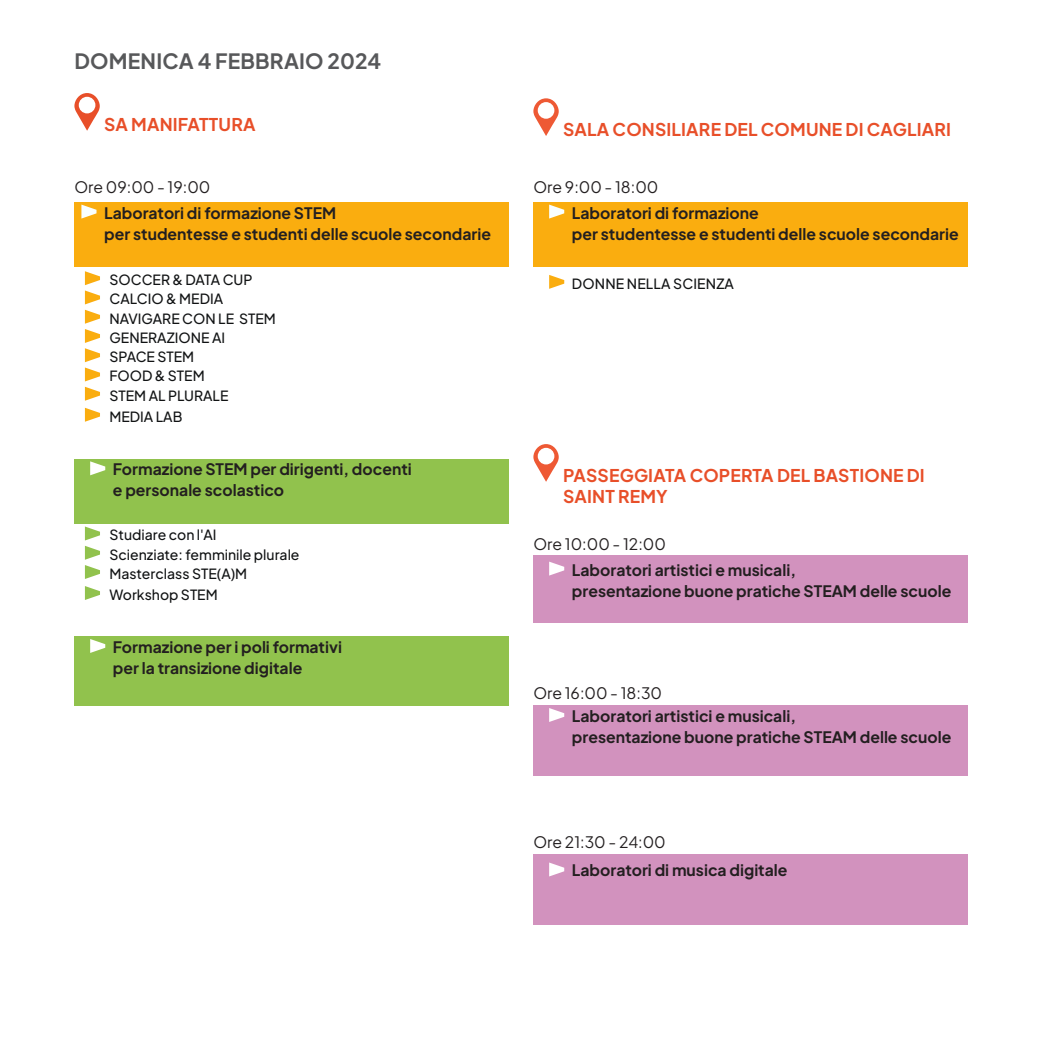
<style>
.page{position:relative;width:1042px;height:1042px;background:#fff}
.page>*{position:absolute;margin:0;border:0;box-sizing:border-box;transform-origin:0 0}
.t1{font:700 21px "Plus Jakarta Sans";letter-spacing:.01em;color:#57585a}
.t2{font:700 17.5px/21px "Plus Jakarta Sans";letter-spacing:.01em;color:#e84f29}
.t3{font:700 15.75px/21px "Plus Jakarta Sans";color:#231f20}
.t4{font:15.75px "Plus Jakarta Sans";color:#231f20}
.t5{font:500 14px "Plus Jakarta Sans";color:#111314}
</style>
<div class="page">
<div style="left:533px;top:556px;width:434px;height:67px;background:#d292be"></div>
<div style="left:533px;top:705px;width:434px;height:71px;background:#d292be"></div>
<div style="left:533px;top:854px;width:434px;height:71px;background:#d292be"></div>
<svg style="left:74px;top:93px;width:26px;height:38px"></svg>
<div style="left:79px;top:97px;width:16px;height:16px;background:#fff;border-radius:50%"></div>
<div style="left:74px;top:202px;width:434px;height:65px;background:#faad0f"></div>
<svg style="left:81px;top:205px;width:15px;height:14px"></svg>
<svg style="left:85px;top:271px;width:15px;height:33px"></svg>
<svg style="left:85px;top:310px;width:15px;height:71px"></svg>
<svg style="left:85px;top:387px;width:15px;height:14px"></svg>
<svg style="left:85px;top:408px;width:15px;height:14px"></svg>
<div style="left:74px;top:459px;width:434px;height:64px;background:#91c24d"></div>
<svg style="left:90px;top:461px;width:15px;height:14px"></svg>
<svg style="left:85px;top:526px;width:15px;height:14px"></svg>
<svg style="left:85px;top:546px;width:15px;height:33px"></svg>
<svg style="left:85px;top:586px;width:15px;height:14px"></svg>
<div style="left:74px;top:636px;width:434px;height:69px;background:#91c24d"></div>
<svg style="left:90px;top:639px;width:15px;height:14px"></svg>
<svg style="left:533px;top:98px;width:26px;height:38px"></svg>
<div style="left:538px;top:102px;width:16px;height:17px;background:#fff;border-radius:50%"></div>
<svg style="left:533px;top:444px;width:26px;height:38px"></svg>
<div style="left:538px;top:448px;width:16px;height:16px;background:#fff;border-radius:50%"></div>
<div style="left:533px;top:202px;width:434px;height:65px;background:#faad0f"></div>
<svg style="left:549px;top:205px;width:15px;height:14px"></svg>
<svg style="left:549px;top:275px;width:15px;height:14px"></svg>
<svg style="left:549px;top:561px;width:15px;height:14px"></svg>
<svg style="left:549px;top:708px;width:15px;height:14px"></svg>
<svg style="left:549px;top:862px;width:15px;height:14px"></svg>
<p class="t1" style="left:75px;top:42px;width:308px">DOMENICA 4 FEBBRAIO 2024</p>
<p class="t2" style="left:104px;top:111px;width:153px">SA MANIFATTURA</p>
<p class="t4" style="left:74px;top:174px;width:138px">Ore 09:00 - 19:00</p>
<p class="t3" style="left:104px;top:200px;width:233px">Laboratori di formazione STEM</p>
<p class="t3" style="left:104px;top:221px;width:388px">per studentesse e studenti delle scuole secondarie</p>
<p class="t5" style="left:109px;top:268px;width:145px">SOCCER &amp; DATA CUP</p>
<p class="t5" style="left:109px;top:287px;width:115px">CALCIO &amp; MEDIA</p>
<p class="t5" style="left:109px;top:307px;width:168px">NAVIGARE CON LE STEM</p>
<p class="t5" style="left:109px;top:326px;width:117px">GENERAZIONE AI</p>
<p class="t5" style="left:109px;top:345px;width:86px">SPACE STEM</p>
<p class="t5" style="left:109px;top:364px;width:97px">FOOD &amp; STEM</p>
<p class="t5" style="left:109px;top:384px;width:121px">STEM AL PLURALE</p>
<p class="t5" style="left:109px;top:405px;width:74px">MEDIA LAB</p>
<p class="t3" style="left:113px;top:457px;width:300px">Formazione STEM per dirigenti, docenti e personale scolastico</p>
<p class="t5" style="left:109px;top:523px;width:109px">Studiare con l'AI</p>
<p class="t5" style="left:109px;top:543px;width:192px">Scienziate: femminile plurale</p>
<p class="t5" style="left:109px;top:562px;width:139px">Masterclass STE(A)M</p>
<p class="t5" style="left:109px;top:583px;width:110px">Workshop STEM</p>
<p class="t3" style="left:113px;top:634px;width:230px">Formazione per i poli formativi per la transizione digitale</p>
<p class="t2" style="left:563px;top:117px;width:389px">SALA CONSILIARE DEL COMUNE DI CAGLIARI</p>
<p class="t4" style="left:533px;top:174px;width:126px">Ore 9:00 - 18:00</p>
<p class="t3" style="left:572px;top:200px;width:388px">Laboratori di formazione<br>per studentesse e studenti delle scuole secondarie</p>
<p class="t5" style="left:572px;top:272px;width:164px">DONNE NELLA SCIENZA</p>
<p class="t2" style="left:563px;top:462px;width:363px">PASSEGGIATA COPERTA DEL BASTIONE DI<br>SAINT REMY</p>
<p class="t4" style="left:533px;top:531px;width:134px">Ore 10:00 - 12:00</p>
<p class="t3" style="left:572px;top:557px;width:381px">Laboratori artistici e musicali,<br>presentazione buone pratiche STEAM delle scuole</p>
<p class="t4" style="left:533px;top:680px;width:130px">Ore 16:00 - 18:30</p>
<p class="t3" style="left:572px;top:703px;width:381px">Laboratori artistici e musicali,<br>presentazione buone pratiche STEAM delle scuole</p>
<p class="t4" style="left:533px;top:829px;width:134px">Ore 21:30 - 24:00</p>
<p class="t3" style="left:572px;top:858px;width:217px">Laboratori di musica digitale</p>
</div>
